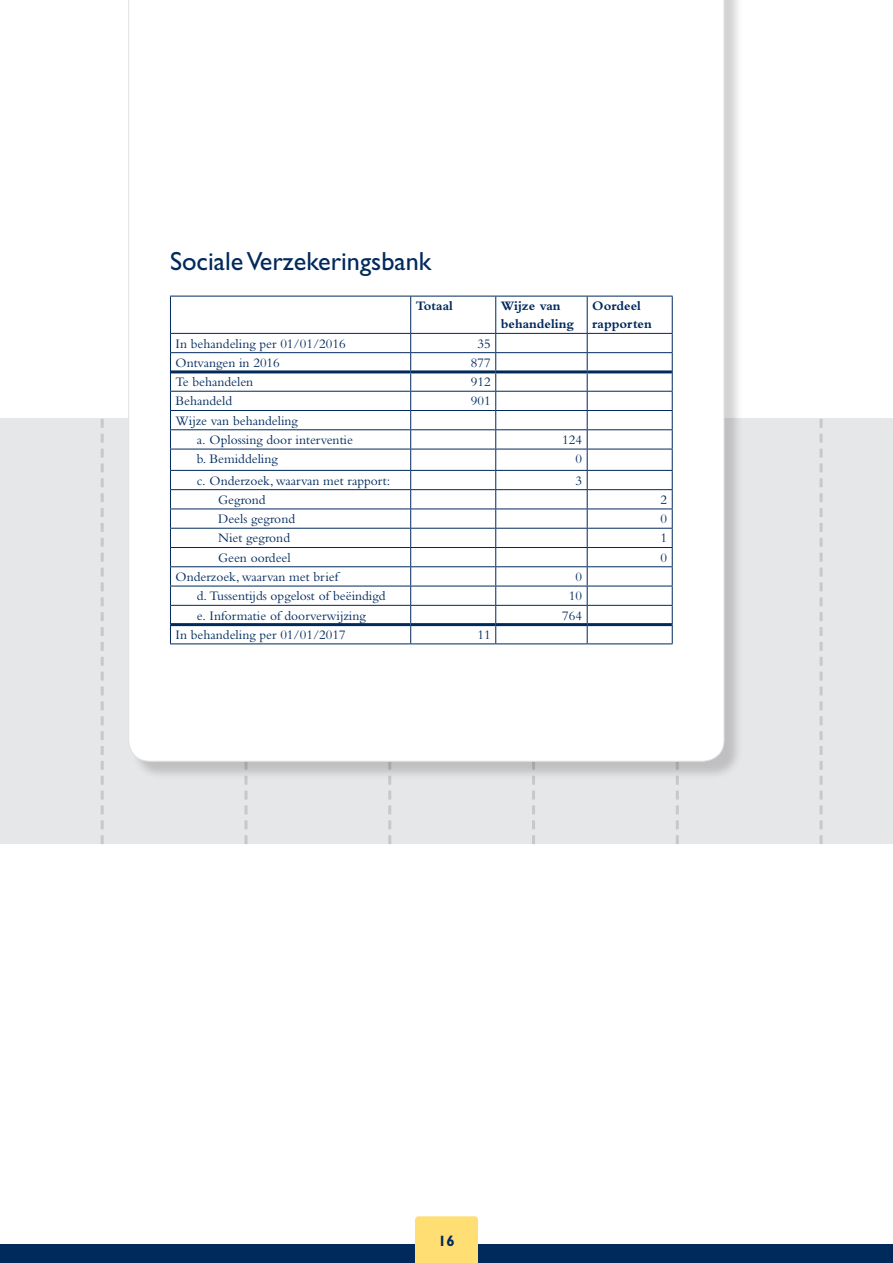
<style>
.page{position:relative;width:893px;height:1263px;background:#fff}
.page>*{position:absolute;margin:0;border:0;box-sizing:border-box;transform-origin:0 0}
._00_-_Kop{font:26.25px "Gill Sans Std";color:#00295c}
.t1{font:700 15px "Gill Sans Std";color:#00295c}
._02_-_Tabel_broodtek{font:13.5px "Bembo Std";color:#00295c}
._03_-_Tabel_kop{font:700 13.5px/18px "Bembo Std";color:#00295c}
</style>
<div class="page">
<div style="left:0;top:419px;width:893px;height:425px;background:#e6e7e9"></div>
<svg style="left:820px;top:419px;width:3px;height:425px"></svg>
<svg style="left:532px;top:780px;width:3px;height:64px"></svg>
<svg style="left:388px;top:780px;width:3px;height:64px"></svg>
<svg style="left:244px;top:780px;width:3px;height:64px"></svg>
<svg style="left:101px;top:419px;width:3px;height:425px"></svg>
<div style="left:0;top:1244px;width:893px;height:19px;background:#00295c"></div>
<div style="left:415px;top:1216px;width:63px;height:47px;background:#ffde74"></div>
<div style="left:131px;top:0;width:612px;height:780px;background:#231f20;opacity:.2"></div>
<svg style="left:128px;top:0;width:596px;height:761px"></svg>
<hr style="left:170px;top:296px;width:1px;height:37px;background:#00295c">
<hr style="left:170px;top:296px;width:241px;height:1px;background:#00295c">
<hr style="left:411px;top:296px;width:85px;height:1px;background:#00295c">
<hr style="left:496px;top:296px;width:91px;height:1px;background:#00295c">
<hr style="left:587px;top:296px;width:86px;height:1px;background:#00295c">
<hr style="left:410px;top:296px;width:1px;height:37px;background:#00295c">
<hr style="left:495px;top:296px;width:1px;height:37px;background:#00295c">
<hr style="left:587px;top:296px;width:1px;height:37px;background:#00295c">
<hr style="left:672px;top:296px;width:1px;height:37px;background:#00295c">
<hr style="left:411px;top:333px;width:85px;height:1px;background:#00295c">
<hr style="left:496px;top:333px;width:91px;height:1px;background:#00295c">
<hr style="left:587px;top:333px;width:86px;height:1px;background:#00295c">
<hr style="left:411px;top:352px;width:85px;height:1px;background:#00295c">
<hr style="left:496px;top:352px;width:91px;height:1px;background:#00295c">
<hr style="left:587px;top:352px;width:86px;height:1px;background:#00295c">
<hr style="left:411px;top:370px;width:85px;height:3px;background:#00295c">
<hr style="left:496px;top:370px;width:91px;height:3px;background:#00295c">
<hr style="left:587px;top:370px;width:85px;height:3px;background:#00295c">
<hr style="left:411px;top:391px;width:85px;height:1px;background:#00295c">
<hr style="left:496px;top:391px;width:91px;height:1px;background:#00295c">
<hr style="left:587px;top:391px;width:86px;height:1px;background:#00295c">
<hr style="left:411px;top:410px;width:85px;height:1px;background:#00295c">
<hr style="left:496px;top:410px;width:91px;height:1px;background:#00295c">
<hr style="left:587px;top:410px;width:86px;height:1px;background:#00295c">
<hr style="left:411px;top:429px;width:85px;height:1px;background:#00295c">
<hr style="left:496px;top:429px;width:91px;height:1px;background:#00295c">
<hr style="left:587px;top:429px;width:86px;height:1px;background:#00295c">
<hr style="left:411px;top:449px;width:85px;height:1px;background:#00295c">
<hr style="left:496px;top:449px;width:91px;height:1px;background:#00295c">
<hr style="left:587px;top:449px;width:86px;height:1px;background:#00295c">
<hr style="left:411px;top:470px;width:85px;height:1px;background:#00295c">
<hr style="left:496px;top:470px;width:91px;height:1px;background:#00295c">
<hr style="left:587px;top:470px;width:86px;height:1px;background:#00295c">
<hr style="left:411px;top:489px;width:85px;height:1px;background:#00295c">
<hr style="left:496px;top:489px;width:91px;height:1px;background:#00295c">
<hr style="left:587px;top:489px;width:86px;height:1px;background:#00295c">
<hr style="left:411px;top:509px;width:85px;height:1px;background:#00295c">
<hr style="left:496px;top:509px;width:91px;height:1px;background:#00295c">
<hr style="left:587px;top:509px;width:86px;height:1px;background:#00295c">
<hr style="left:411px;top:528px;width:85px;height:1px;background:#00295c">
<hr style="left:496px;top:528px;width:91px;height:1px;background:#00295c">
<hr style="left:587px;top:528px;width:86px;height:1px;background:#00295c">
<hr style="left:411px;top:547px;width:85px;height:1px;background:#00295c">
<hr style="left:496px;top:547px;width:91px;height:1px;background:#00295c">
<hr style="left:587px;top:547px;width:86px;height:1px;background:#00295c">
<hr style="left:411px;top:566px;width:85px;height:1px;background:#00295c">
<hr style="left:496px;top:566px;width:91px;height:1px;background:#00295c">
<hr style="left:587px;top:566px;width:86px;height:1px;background:#00295c">
<hr style="left:170px;top:333px;width:241px;height:1px;background:#00295c">
<hr style="left:411px;top:586px;width:85px;height:1px;background:#00295c">
<hr style="left:496px;top:586px;width:91px;height:1px;background:#00295c">
<hr style="left:587px;top:586px;width:86px;height:1px;background:#00295c">
<hr style="left:411px;top:605px;width:85px;height:1px;background:#00295c">
<hr style="left:496px;top:605px;width:91px;height:1px;background:#00295c">
<hr style="left:587px;top:605px;width:86px;height:1px;background:#00295c">
<hr style="left:411px;top:623px;width:85px;height:3px;background:#00295c">
<hr style="left:496px;top:623px;width:91px;height:3px;background:#00295c">
<hr style="left:587px;top:623px;width:85px;height:3px;background:#00295c">
<hr style="left:170px;top:352px;width:241px;height:1px;background:#00295c">
<svg style="left:495px;top:334px;width:1px;height:309px"></svg>
<svg style="left:587px;top:334px;width:1px;height:309px"></svg>
<svg style="left:672px;top:334px;width:7px;height:510px"></svg>
<hr style="left:411px;top:643px;width:85px;height:1px;background:#00295c">
<hr style="left:496px;top:643px;width:91px;height:1px;background:#00295c">
<hr style="left:587px;top:643px;width:86px;height:1px;background:#00295c">
<hr style="left:171px;top:370px;width:240px;height:3px;background:#00295c">
<hr style="left:170px;top:391px;width:241px;height:1px;background:#00295c">
<hr style="left:170px;top:410px;width:241px;height:1px;background:#00295c">
<hr style="left:170px;top:429px;width:241px;height:1px;background:#00295c">
<hr style="left:170px;top:449px;width:241px;height:1px;background:#00295c">
<hr style="left:170px;top:470px;width:241px;height:1px;background:#00295c">
<hr style="left:170px;top:489px;width:241px;height:1px;background:#00295c">
<hr style="left:170px;top:509px;width:241px;height:1px;background:#00295c">
<hr style="left:170px;top:528px;width:241px;height:1px;background:#00295c">
<hr style="left:170px;top:547px;width:241px;height:1px;background:#00295c">
<hr style="left:170px;top:566px;width:241px;height:1px;background:#00295c">
<hr style="left:170px;top:586px;width:241px;height:1px;background:#00295c">
<hr style="left:170px;top:605px;width:241px;height:1px;background:#00295c">
<svg style="left:170px;top:334px;width:1px;height:309px"></svg>
<hr style="left:171px;top:623px;width:240px;height:3px;background:#00295c">
<hr style="left:170px;top:643px;width:241px;height:1px;background:#00295c">
<svg style="left:410px;top:334px;width:1px;height:309px"></svg>
<p class="_00_-_Kop" style="left:170px;top:246px;width:263px">Sociale Verzekeringsbank</p>
<p class="_03_-_Tabel_kop" style="left:416px;top:297px;width:39px">Totaal</p>
<p class="_03_-_Tabel_kop" style="left:501px;top:297px;width:74px">Wijze van behandeling</p>
<p class="_03_-_Tabel_kop" style="left:592px;top:297px;width:61px">Oordeel rapporten</p>
<p class="_02_-_Tabel_broodtek" style="left:176px;top:335px;width:172px">In behandeling per 01/01/2016</p>
<p class="_02_-_Tabel_broodtek" style="left:477px;top:335px;width:15px">35</p>
<p class="_02_-_Tabel_broodtek" style="left:176px;top:355px;width:106px">Ontvangen in 2016</p>
<p class="_02_-_Tabel_broodtek" style="left:471px;top:355px;width:21px">877</p>
<p class="_02_-_Tabel_broodtek" style="left:176px;top:374px;width:79px">Te behandelen</p>
<p class="_02_-_Tabel_broodtek" style="left:471px;top:374px;width:21px">912</p>
<p class="_02_-_Tabel_broodtek" style="left:176px;top:393px;width:58px">Behandeld</p>
<p class="_02_-_Tabel_broodtek" style="left:471px;top:393px;width:21px">901</p>
<p class="_02_-_Tabel_broodtek" style="left:176px;top:413px;width:124px">Wijze van behandeling</p>
<p class="_02_-_Tabel_broodtek" style="left:197px;top:432px;width:158px">a. Oplossing door interventie</p>
<p class="_02_-_Tabel_broodtek" style="left:562px;top:432px;width:21px">124</p>
<p class="_02_-_Tabel_broodtek" style="left:197px;top:451px;width:82px">b. Bemiddeling</p>
<p class="_02_-_Tabel_broodtek" style="left:575px;top:451px;width:8px">0</p>
<p class="_02_-_Tabel_broodtek" style="left:197px;top:472px;width:195px">c. Onderzoek, waarvan met rapport:</p>
<p class="_02_-_Tabel_broodtek" style="left:575px;top:472px;width:8px">3</p>
<p class="_02_-_Tabel_broodtek" style="left:218px;top:492px;width:49px">Gegrond</p>
<p class="_02_-_Tabel_broodtek" style="left:660px;top:492px;width:8px">2</p>
<p class="_02_-_Tabel_broodtek" style="left:218px;top:511px;width:79px">Deels gegrond</p>
<p class="_02_-_Tabel_broodtek" style="left:660px;top:511px;width:8px">0</p>
<p class="_02_-_Tabel_broodtek" style="left:218px;top:530px;width:73px">Niet gegrond</p>
<p class="_02_-_Tabel_broodtek" style="left:660px;top:530px;width:8px">1</p>
<p class="_02_-_Tabel_broodtek" style="left:218px;top:550px;width:74px">Geen oordeel</p>
<p class="_02_-_Tabel_broodtek" style="left:660px;top:550px;width:8px">0</p>
<p class="_02_-_Tabel_broodtek" style="left:176px;top:569px;width:164px">Onderzoek, waarvan met brief</p>
<p class="_02_-_Tabel_broodtek" style="left:575px;top:569px;width:8px">0</p>
<p class="_02_-_Tabel_broodtek" style="left:197px;top:588px;width:190px">d. Tussentijds opgelost of beëindigd</p>
<p class="_02_-_Tabel_broodtek" style="left:569px;top:588px;width:15px">10</p>
<p class="_02_-_Tabel_broodtek" style="left:197px;top:607px;width:170px">e. Informatie of doorverwijzing</p>
<p class="_02_-_Tabel_broodtek" style="left:562px;top:607px;width:21px">764</p>
<p class="_02_-_Tabel_broodtek" style="left:176px;top:627px;width:172px">In behandeling per 01/01/2017</p>
<p class="_02_-_Tabel_broodtek" style="left:477px;top:627px;width:15px">11</p>
<p class="t1" style="left:438px;top:1231px;width:18px">16</p>
</div>
